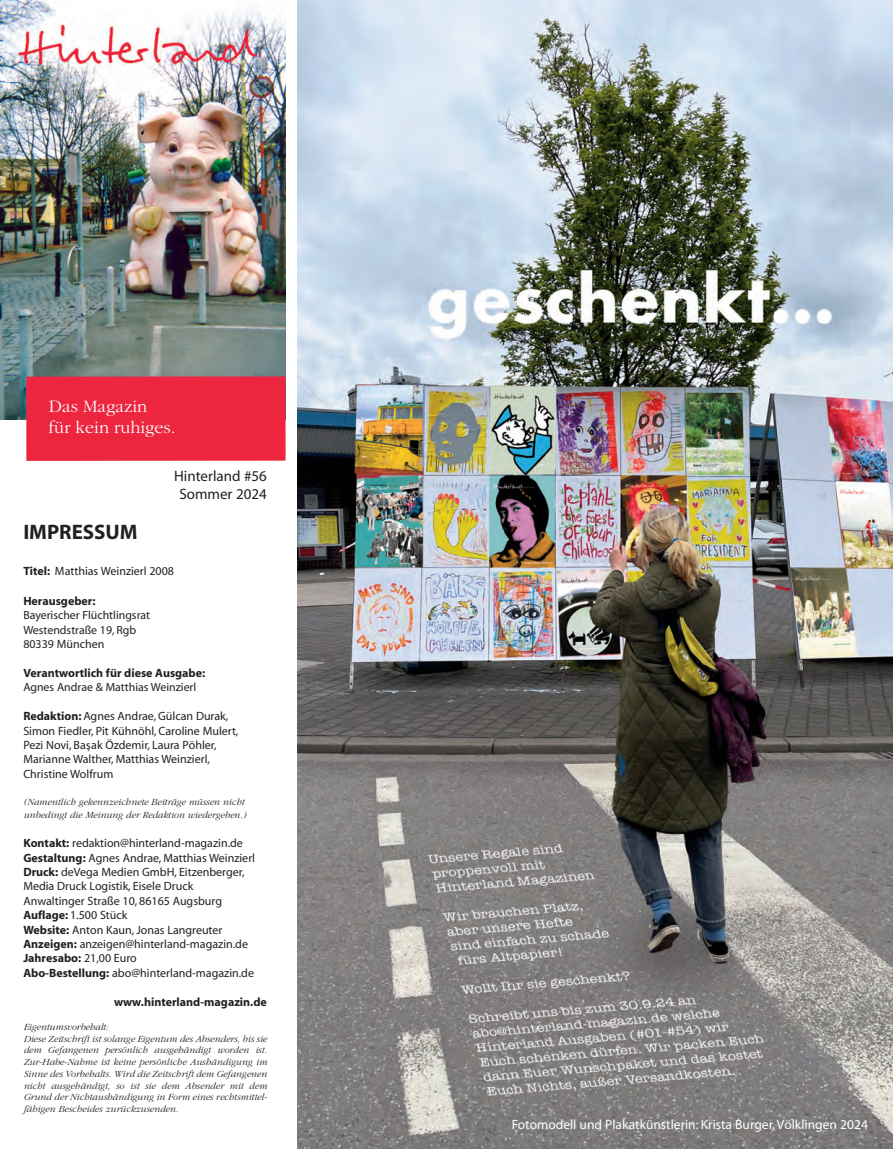
<style>
.page{position:relative;width:893px;height:1149px;background:#fff}
.page>*{position:absolute;margin:0;border:0;box-sizing:border-box;transform-origin:0 0}
.t1{font:700 21px "Myriad";color:#231f20}
.t2{font:300 18px/21.6px "Garamond";color:#fff}
.t3{font:15px/18px "Myriad";color:#231f20;text-align:center}
.t4{font:13.5px "Myriad";color:#fff}
.t5{font:12px/14.4px "Myriad";color:#231f20}
.t6{font:700 12px "Myriad";color:#231f20}
.t7{font:11.85px/14.4px "Myriad";color:#231f20}
.t8{font:italic 300 9.75px/11.7px "Garamond";color:#231f20}
.s1{font-weight:700}
.s2{font-family:"Lucida Grande";font-size:10.5px}
</style>
<div class="page">
<img style="left:298px;top:0;width:595px;height:1148px">
<img style="left:1px;top:0;width:285px;height:419px">
<div style="left:26px;top:376px;width:260px;height:84px;background:#ed253f"></div>
<img style="left:5px;top:10px;width:259px;height:71px">
<h2 class="t2" style="left:49px;top:396px;width:128px">Das Magazin<br>für kein ruhiges.</h2>
<p class="t3" style="left:174px;top:468px;width:94px">Hinterland #56<br>Sommer 2024</p>
<h1 class="t1" style="left:23px;top:524px;width:116px">IMPRESSUM</h1>
<p class="t5" style="left:23px;top:564px;width:152px"><span class="s1">Titel:</span> Matthias Weinzierl 2008</p>
<p class="t6" style="left:23px;top:596px;width:74px">Herausgeber:</p>
<p class="t7" style="left:23px;top:609px;width:128px">Bayerischer Flüchtlingsrat<br>Westendstraße 19, Rgb</p>
<p class="t5" style="left:23px;top:637px;width:83px">80339 München</p>
<p class="t6" style="left:23px;top:668px;width:183px">Verantwortlich für diese Ausgabe:</p>
<p class="t7" style="left:23px;top:681px;width:174px">Agnes Andrae &amp; Matthias Weinzierl</p>
<p class="t5" style="left:23px;top:709px;width:217px"><span class="s1">Redaktion:</span> Agnes Andrae, Gülcan Durak, Simon Fiedler, Pit Kühnöhl, Caroline Mulert, Pezi Novi, Ba<span class="s2">ş</span>ak Özdemir, Laura Pöhler, Marianne Walther, Matthias Weinzierl, Christine Wolfrum</p>
<p class="t8" style="left:23px;top:795px;width:225px;line-height:13.5px">(Namentlich gekennzeichnete Beiträge müssen nicht u n bedingt die Meinung der Redaktion wiedergeben.)</p>
<p class="t5" style="left:23px;top:836px;width:233px"><span class="s1">Kontakt:</span> redaktion@hinterland-magazin.de <span class="s1">Gestaltung:</span> Agnes Andrae, Matthias Weinzierl <span class="s1">Druck:</span> deVega Medien GmbH, Eitzenberger, Media Druck Logistik, Eisele Druck Anwaltinger Straße 10, 86165 Augsburg <span class="s1">Auflage:</span> 1.500 Stück<br><span class="s1">Website:</span> Anton Kaun, Jonas Langreuter <span class="s1">Anzeigen:</span> anzeigen@hinterland-magazin.de <span class="s1">Jahresabo:</span> 21,00 Euro<br><span class="s1">Abo-Bestellung:</span> abo@hinterland-magazin.de</p>
<p class="t6" style="left:114px;top:996px;width:154px">www.hinterland-magazin.de</p>
<p class="t8" style="left:23px;top:1021px;width:246px">Eigentumsvorbehalt:<br>Diese Zeitschrift ist solange Eigentum des Absenders, bis sie dem Gefangenen persönlich ausgehändigt worden ist.<br>Zur-Habe-Nahme ist keine persönliche Aushändigung im Sinne des Vorbehalts. Wird die Zeitschrift dem Gefangenen nicht ausgehändigt, so ist sie dem Absender mit dem Grund der Nichtaushändigung in Form eines rechtsmittel&shy;fähigen Bescheides zurückzusenden.</p>
<p class="t4" style="left:512px;top:1119px;width:358px">Fotomodell und Plakatkünstlerin: Krista Burger, Völklingen 2024</p>
</div>
